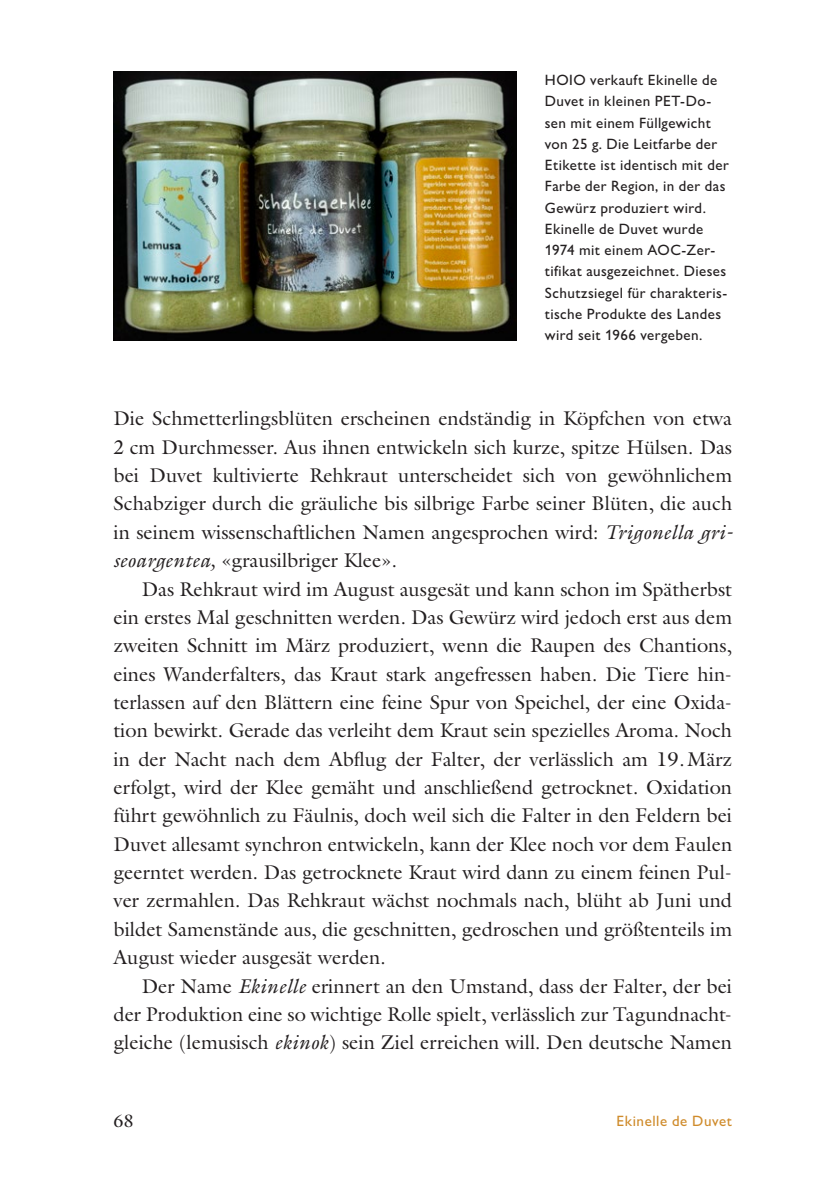
<style>
.page{position:relative;width:840px;height:1191px;background:#fff}
.page>*{position:absolute;margin:0;border:0;box-sizing:border-box;transform-origin:0 0}
.Lauftext{font:20px/28.4px "Galliard Pro";color:#231f20;text-align:justify}
.t1{font:18px "Galliard Pro";color:#231f20}
.Bildlegende{font:500 15px/21.2px "Gill Sans Nova";letter-spacing:.025em;color:#231f20}
.t2{font:500 15px "Gill Sans Nova";letter-spacing:.035em;color:#cf8b2b}
.s1{font-style:italic}
</style>
<div class="page">
<img style="left:113px;top:71px;width:403px;height:269px">
<p class="Bildlegende" style="left:544px;top:69px;width:185px">HOIO verkauft Ekinelle de<br>Duvet in kleinen PET-Do&shy;sen mit einem Füllgewicht von 25 g. Die Leitfarbe der<br>Etikette ist identisch mit der<br>Farbe der Region, in der das<br>Gewürz produziert wird.<br>Ekinelle de Duvet wurde<br>1974 mit einem AOC-Zer&shy;tifikat ausgezeichnet. Dieses<br>Schutzsiegel für charakteris&shy;tische Produkte des Landes wird seit 1966 vergeben.</p>
<p class="Lauftext" style="left:113px;top:404px;width:620px">Die Schmetterlingsblüten erscheinen endständig in Köpfchen von etwa 2 cm Durchmesser. Aus ihnen entwickeln sich kurze, spitze Hülsen. Das bei Duvet kultivierte Rehkraut unterscheidet sich von gewöhnlichem Schabziger durch die gräuliche bis silbrige Farbe seiner Blüten, die auch in seinem wissenschaftlichen Namen angesprochen wird: <span class="s1">Trigonella gri&shy;seoargentea,</span> «grausilbriger Klee».</p>
<p class="Lauftext" style="left:113px;top:574px;width:620px;text-indent:28px">Das Rehkraut wird im August ausgesät und kann schon im Spätherbst ein erstes Mal geschnitten werden. Das Gewürz wird jedoch erst aus dem zweiten Schnitt im März produziert, wenn die Raupen des Chantions, eines Wanderfalters, das Kraut stark angefressen haben. Die Tiere hin&shy;terlassen auf den Blättern eine feine Spur von Speichel, der eine Oxida&shy;tion bewirkt. Gerade das verleiht dem Kraut sein spezielles Aroma. Noch in der Nacht nach dem Abflug der Falter, der verlässlich am 19.März erfolgt, wird der Klee gemäht und anschließend getrocknet. Oxidation führt gewöhnlich zu Fäulnis, doch weil sich die Falter in den Feldern bei Duvet allesamt synchron entwickeln, kann der Klee noch vor dem Faulen geerntet werden. Das getrocknete Kraut wird dann zu einem feinen Pul&shy;ver zermahlen. Das Rehkraut wächst nochmals nach, blüht ab Juni und bildet Samenstände aus, die geschnitten, gedroschen und größtenteils im August wieder ausgesät werden.</p>
<p class="Lauftext" style="left:113px;top:971px;width:620px;text-indent:28px">Der Name <span class="s1">Ekinelle</span> erinnert an den Umstand, dass der Falter, der bei der Produktion eine so wichtige Rolle spielt, verlässlich zur Tagundnacht&shy;gleiche (lemusisch <span class="s1">ekinok</span>) sein Ziel erreichen will. Den deutsche Namen</p>
<p class="t1" style="left:113px;top:1108px;width:22px">68</p>
<p class="t2" style="left:616px;top:1111px;width:117px">Ekinelle de Duvet</p>
</div>
